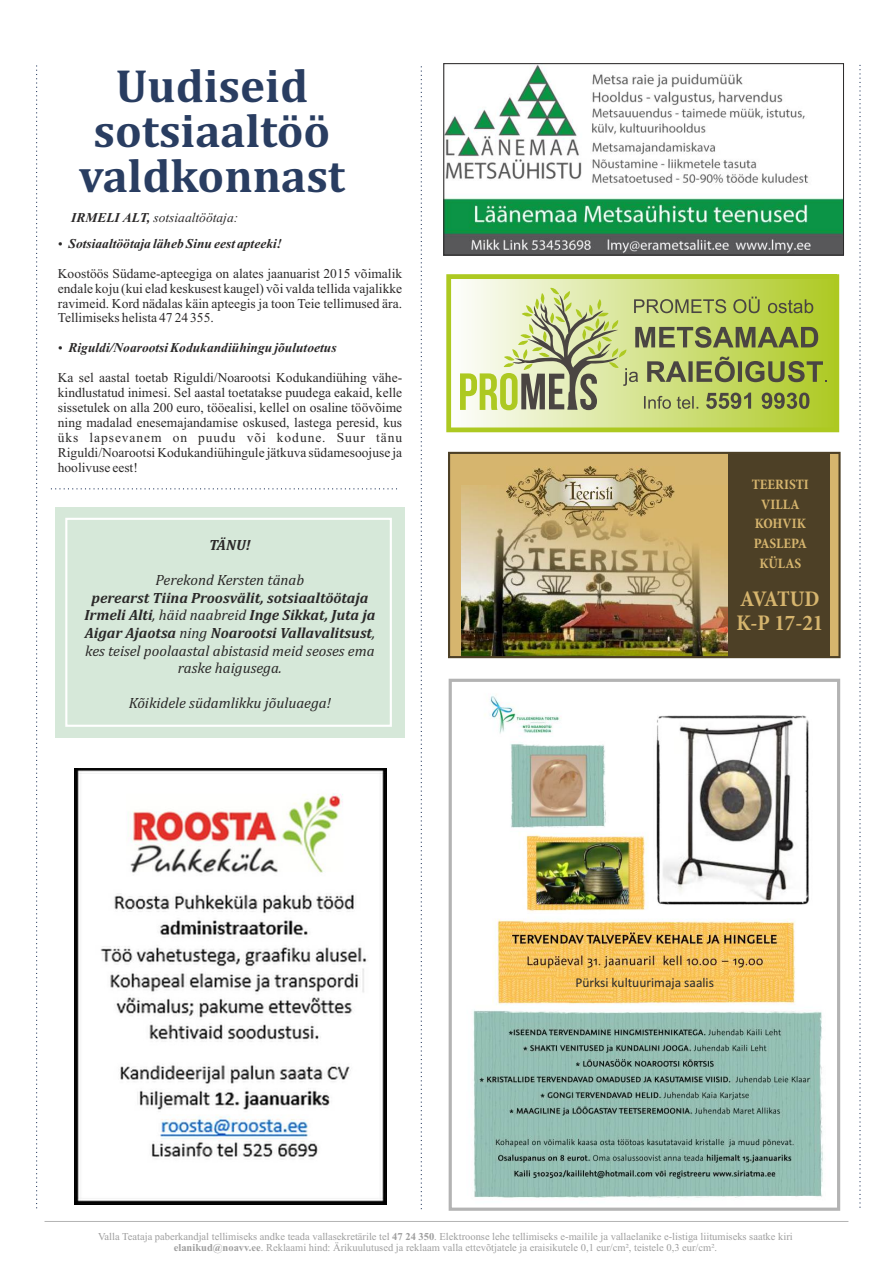
<style>
.page{position:relative;width:893px;height:1263px;background:#fff}
.page>*{position:absolute;margin:0;border:0;box-sizing:border-box;transform-origin:0 0}
.t1{font:700 47.1px/45.2px "Cambria";color:#293d61;text-align:center}
.t2{font:700 condensed 22.5px/24.2px "Minion Pro";color:#d6b56e}
.t3{font:italic 700 15px/17.5px "Cambria";color:#2b2929;text-align:center}
.t4{font:italic 15px "Cambria";color:#2b2929}
.t5{font:700 condensed 14.4px/19.8px "Minion Pro";color:#d6b56e;text-align:center}
.t6{font:13.5px/15px "Times New Roman";color:#2b2929;text-align:justify}
.t7{font:italic 700 13.5px "Times New Roman";color:#2b2929}
.t8{font:italic 13.5px "Times New Roman";color:#2b2929}
.t9{font:13.5px "Calibri";color:#2b2929}
.t10{font:10.5px/11.7px "Times New Roman";color:#9e9e9e;text-align:center}
.s1{font-weight:700}
.s2{font-weight:400}
</style>
<div class="page">
<hr style="left:45px;top:1221px;width:803px;height:1px;background:#b3b3b3">
<svg style="left:421px;top:66px;width:1px;height:1143px"></svg>
<img style="left:445px;top:65px;width:397px;height:188px">
<svg style="left:446px;top:274px;width:393px;height:158px;background:#cadc71"></svg>
<svg style="left:460px;top:287px;width:367px;height:123px;background:#b8c37a"></svg>
<img style="left:458px;top:678px;width:377px;height:520px">
<div style="left:449px;top:453px;width:390px;height:204px;background:#d6b56e"></div>
<img style="left:461px;top:486px;width:267px;height:169px">
<div style="left:728px;top:452px;width:101px;height:205px;background:#4d4026"></div>
<img style="left:507px;top:467px;width:167px;height:59px">
<div style="left:448px;top:452px;width:393px;height:206px;border:2px solid #4d4026"></div>
<img style="left:75px;top:768px;width:312px;height:436px">
<svg style="left:859px;top:64px;width:1px;height:1144px"></svg>
<svg style="left:51px;top:488px;width:346px;height:1px"></svg>
<div style="left:55px;top:507px;width:350px;height:230px;background:#d6e8d9"></div>
<div style="left:65px;top:518px;width:327px;height:209px;border:2px solid #fff"></div>
<div style="left:449px;top:679px;width:391px;height:532px;border:3px solid #b3b3b3"></div>
<svg style="left:36px;top:65px;width:1px;height:1143px"></svg>
<div style="left:443px;top:63px;width:401px;height:192px;border:1px solid #2b2929"></div>
<h1 class="t1" style="left:79px;top:66px;width:268px">Uudiseid sotsiaaltöö valdkonnast</h1>
<p class="t8" style="left:71px;top:212px;width:169px"><span class="s1">IRMELI ALT,</span> sotsiaaltöötaja:</p>
<p class="t7" style="left:58px;top:239px;width:226px">•Sotsiaaltöötaja läheb Sinu eest apteeki!</p>
<p class="t6" style="left:58px;top:267px;width:346px">Koostöös Südame-apteegiga on alates jaanuarist 2015 võimalik endale koju (kui elad keskusest kaugel) või valda tellida vajalikke ravimeid. Kord nädalas käin apteegis ja toon Teie tellimused ära.<br>Tellimiseks helista 47 24 355.</p>
<p class="t7" style="left:58px;top:343px;width:280px">•Riguldi/Noarootsi Kodukandiühingu jõulutoetus</p>
<p class="t6" style="left:58px;top:372px;width:346px">Ka sel aastal toetab Riguldi/Noarootsi Kodukandiühing vähe&shy;kindlustatud inimesi. Sel aastal toetatakse puudega eakaid, kelle sissetulek on alla 200 euro, tööealisi, kellel on osaline töövõime ning madalad enesemajandamise oskused, lastega peresid, kus üks lapsevanem on puudu või kodune. Suur tänu Riguldi/Noarootsi Kodukandiühingule jätkuva südamesoojuse ja hoolivuse eest!</p>
<p class="t3" style="left:209px;top:537px;width:43px">TÄNU!</p>
<p class="t4" style="left:155px;top:574px;width:150px">Perekond Kersten tänab</p>
<p class="t3" style="left:84px;top:590px;width:292px">perearst Tiina Proosvälit, sotsiaaltöötaja Irmeli Alti<span class="s2">, häid naabreid</span> Inge Sikkat, Juta ja Aigar Ajaotsa <span class="s2">ning</span> Noarootsi Vallavalitsust<span class="s2">, kes teisel poolaastal abistasid meid seoses ema raske haigusega.</span></p>
<p class="t4" style="left:129px;top:697px;width:204px">Kõikidele südamlikku jõuluaega!</p>
<p class="t5" style="left:752px;top:476px;width:59px">TEERISTI<br>VILLA<br>KOHVIK<br>PASLEPA<br>KÜLAS</p>
<h2 class="t2" style="left:736px;top:589px;width:89px">AVATUD<br>K-P 17-21</h2>
<p class="t9" style="left:575px;top:977px;width:140px">Pürksi kultuurimaja saalis</p>
<p class="t10" style="left:98px;top:1231px;width:696px">Valla Teataja paberkandjal tellimiseks andke teada vallasekretärile tel <span class="s1">47 24 350</span>. Elektroonse lehe tellimiseks e-mailile ja vallaelanike e-listiga liitumiseks saatke kiri <span class="s1">elanikud@noavv.ee</span>. Reklaami hind: Ärikuulutused ja reklaam valla ettevõtjatele ja eraisikutele 0,1 eur/cm², teistele 0,3 eur/cm².</p>
</div>
